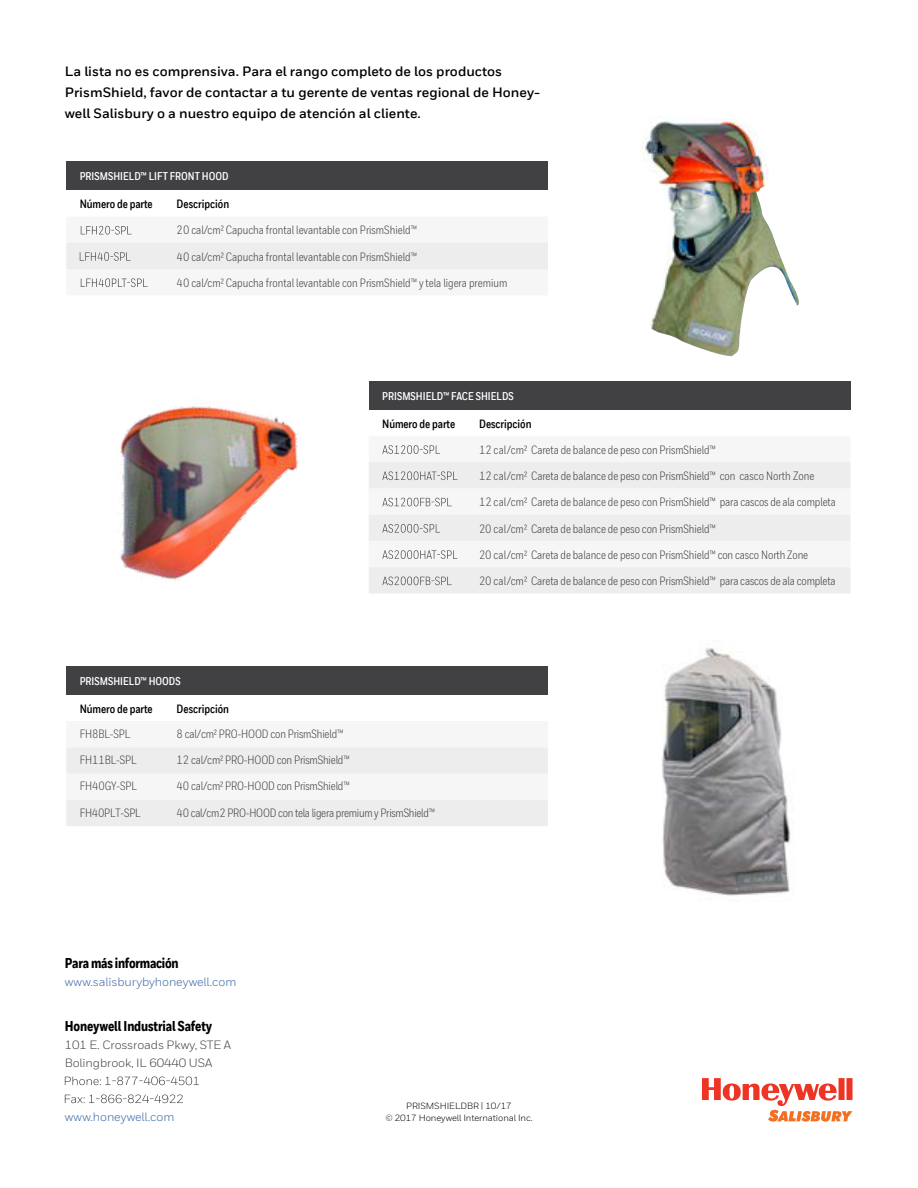
<style>
.page{position:relative;width:918px;height:1188px;background:#fff}
.page>*{position:absolute;margin:0;border:0;box-sizing:border-box;transform-origin:0 0}
.t1{font:800 14.25px "Honeywell Cond Web";letter-spacing:-.015em;color:#000}
.t2{font:700 13.5px/21px "Honeywell Sans Web";color:#000}
.t3{font:12px/26.2px "Honeywell Cond Web";letter-spacing:-.005em;color:#414042}
.t4{font:700 12px "Honeywell Cond Web";letter-spacing:-.005em;color:#000}
.t5{font:12px/18px "Honeywell Sans Web";letter-spacing:-.01em;color:#414042}
.t6{font:12px "Honeywell Sans Web";letter-spacing:-.01em;color:#3a68a5}
.t7{font:700 11.25px "Honeywell Cond Web";color:#fff}
.t8{font:9px/12px "Honeywell Sans Web";letter-spacing:-.01em;color:#000;text-align:center}
</style>
<div class="page">
<div style="left:66px;top:161px;width:482px;height:29px;background:#414042"></div>
<svg style="left:66px;top:225px;width:482px;height:63px"></svg>
<div style="left:66px;top:666px;width:482px;height:29px;background:#414042"></div>
<svg style="left:66px;top:747px;width:482px;height:79px"></svg>
<div style="left:369px;top:381px;width:481px;height:29px;background:#414042"></div>
<svg style="left:369px;top:462px;width:481px;height:131px;fill:#ededee"></svg>
<svg style="left:382px;top:445px;width:58px;height:9px"></svg>
<svg style="left:382px;top:471px;width:75px;height:9px"></svg>
<svg style="left:382px;top:498px;width:70px;height:8px"></svg>
<svg style="left:382px;top:524px;width:58px;height:9px"></svg>
<svg style="left:382px;top:550px;width:75px;height:9px"></svg>
<svg style="left:382px;top:577px;width:70px;height:8px"></svg>
<svg style="left:65px;top:1077px;width:134px;height:8px"></svg>
<svg style="left:65px;top:1095px;width:118px;height:8px"></svg>
<img style="left:120px;top:406px;width:178px;height:174px">
<img style="left:662px;top:647px;width:129px;height:249px">
<svg style="left:702px;top:1078px;width:151px;height:44px"></svg>
<img style="left:641px;top:118px;width:158px;height:239px">
<p class="t2" style="left:65px;top:61px;width:477px">La lista no es comprensiva. Para el rango completo de los productos<br>PrismShield, favor de contactar a tu gerente de ventas regional de Honey&shy;well Salisbury o a nuestro equipo de atención al cliente.</p>
<p class="t7" style="left:80px;top:170px;width:150px">PRISMSHIELD™ LIFT FRONT HOOD</p>
<p class="t4" style="left:80px;top:197px;width:74px">Número de parte</p>
<p class="t4" style="left:177px;top:197px;width:54px">Descripción</p>
<p class="t3" style="left:177px;top:217px;width:332px">20 cal/cm² Capucha frontal levantable con PrismShield™<br>40 cal/cm² Capucha frontal levantable con PrismShield™<br>40 cal/cm² Capucha frontal levantable con PrismShield™ y tela ligera premium</p>
<p class="t7" style="left:382px;top:389px;width:133px">PRISMSHIELD™ FACE SHIELDS</p>
<p class="t4" style="left:382px;top:416px;width:74px">Número de parte</p>
<p class="t4" style="left:479px;top:416px;width:54px">Descripción</p>
<p class="t3" style="left:479px;top:437px;width:358px">12 cal/cm² Careta de balance de peso con PrismShield™<br>12 cal/cm² Careta de balance de peso con PrismShield™ con casco North Zone<br>12 cal/cm² Careta de balance de peso con PrismShield™ para cascos de ala completa 20 cal/cm² Careta de balance de peso con PrismShield™</p>
<p class="t7" style="left:80px;top:674px;width:103px">PRISMSHIELD™ HOODS</p>
<p class="t4" style="left:80px;top:701px;width:74px">Número de parte</p>
<p class="t4" style="left:177px;top:701px;width:54px">Descripción</p>
<p class="t3" style="left:80px;top:721px;width:63px">FH8BL-SPL<br>FH11BL-SPL<br>FH40GY-SPL<br>FH40PLT-SPL</p>
<p class="t3" style="left:177px;top:721px;width:260px">8 cal/cm² PRO-HOOD con PrismShield™<br>12 cal/cm² PRO-HOOD con PrismShield™<br>40 cal/cm² PRO-HOOD con PrismShield™<br>40 cal/cm2 PRO-HOOD con tela ligera premium y PrismShield™</p>
<p class="t3" style="left:479px;top:542px;width:358px">20 cal/cm² Careta de balance de peso con PrismShield™ con casco North Zone<br>20 cal/cm² Careta de balance de peso con PrismShield™ para cascos de ala completa</p>
<p class="t1" style="left:65px;top:954px;width:115px">Para más información</p>
<p class="t6" style="left:65px;top:975px;width:173px">www.salisburybyhoneywell.com</p>
<p class="t1" style="left:65px;top:1017px;width:149px">Honeywell Industrial Safety</p>
<p class="t5" style="left:65px;top:1036px;width:168px">101 E. Crossroads Pkwy, STE A<br>Bolingbrook, IL 60440 USA</p>
<p class="t6" style="left:65px;top:1110px;width:111px">www.honeywell.com</p>
<p class="t8" style="left:385px;top:1100px;width:149px">PRISMSHIELDBR | 10/17<br>© 2017 Honeywell International Inc.</p>
</div>
